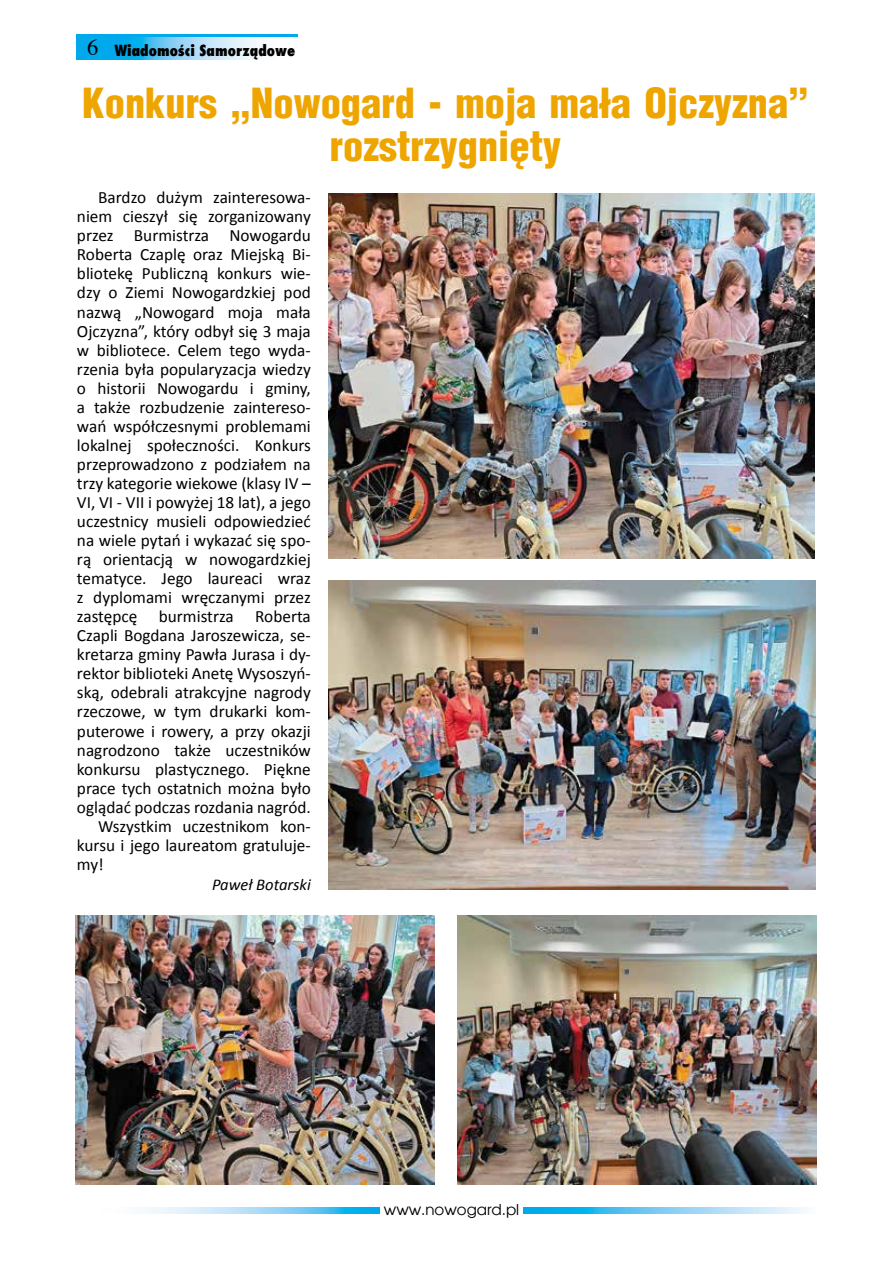
<style>
.page{position:relative;width:893px;height:1263px;background:#fff}
.page>*{position:absolute;margin:0;border:0;box-sizing:border-box;transform-origin:0 0}
.t1{font:900 40.5px/43.5px "Switzerland Cond";color:#efa500;text-align:center}
.t2{font:17.25px "Calibri";color:#000}
.t3{font:italic 16.5px "Calibri";color:#000}
.t4{font:800 15px "Fujiyama";color:#000}
.t5{font:15px "Avalon";color:#000}
.s1{font-family:"Times";font-weight:400;font-size:22.5px}
</style>
<div class="page">
<div style="left:77px;top:34px;width:221px;height:26px;background:#00a8ec"></div>
<svg style="left:138px;top:37px;width:160px;height:23px;background:#b9e3f8"></svg>
<svg style="left:147px;top:1207px;width:658px;height:6px;background:#81d0f4"></svg>
<div style="left:380px;top:1203px;width:143px;height:15px;background:#fff"></div>
<img style="left:329px;top:580px;width:487px;height:310px">
<img style="left:328px;top:194px;width:487px;height:365px">
<img style="left:75px;top:915px;width:359px;height:270px">
<img style="left:457px;top:915px;width:359px;height:270px">
<p class="t4" style="left:87px;top:40px;width:210px"><span class="s1">6</span> Wiadomości Samorządowe</p>
<h1 class="t1" style="left:82px;top:80px;width:728px">Konkurs „Nowogard - moja mała Ojczyzna” rozstrzygnięty</h1>
<p class="t2" style="left:98px;top:187px;width:214px">Bardzo dużym zainteresowa-</p>
<p class="t2" style="left:77px;top:206px;width:235px">niem cieszył się zorganizowany</p>
<p class="t2" style="left:77px;top:225px;width:235px">przez Burmistrza Nowogardu</p>
<p class="t2" style="left:77px;top:244px;width:235px">Roberta Czaplę oraz Miejską Bi-</p>
<p class="t2" style="left:77px;top:263px;width:235px">bliotekę Publiczną konkurs wie-</p>
<p class="t2" style="left:77px;top:282px;width:235px">dzy o Ziemi Nowogardzkiej pod</p>
<p class="t2" style="left:77px;top:301px;width:235px">nazwą „Nowogard moja mała</p>
<p class="t2" style="left:77px;top:320px;width:235px">Ojczyzna”, który odbył się 3 maja</p>
<p class="t2" style="left:77px;top:339px;width:235px">w bibliotece. Celem tego wyda-</p>
<p class="t2" style="left:77px;top:358px;width:235px">rzenia była popularyzacja wiedzy</p>
<p class="t2" style="left:77px;top:377px;width:235px">o historii Nowogardu i gminy,</p>
<p class="t2" style="left:77px;top:396px;width:235px">a także rozbudzenie zaintereso-</p>
<p class="t2" style="left:77px;top:415px;width:235px">wań współczesnymi problemami</p>
<p class="t2" style="left:77px;top:434px;width:235px">lokalnej społeczności. Konkurs</p>
<p class="t2" style="left:77px;top:453px;width:235px">przeprowadzono z podziałem na</p>
<p class="t2" style="left:77px;top:472px;width:235px">trzy kategorie wiekowe (klasy IV –</p>
<p class="t2" style="left:77px;top:491px;width:235px">VI, VI - VII i powyżej 18 lat), a jego</p>
<p class="t2" style="left:77px;top:510px;width:235px">uczestnicy musieli odpowiedzieć</p>
<p class="t2" style="left:77px;top:529px;width:235px">na wiele pytań i wykazać się spo-</p>
<p class="t2" style="left:77px;top:548px;width:235px">rą orientacją w nowogardzkiej</p>
<p class="t2" style="left:77px;top:567px;width:235px">tematyce. Jego laureaci wraz</p>
<p class="t2" style="left:77px;top:587px;width:235px">z dyplomami wręczanymi przez</p>
<p class="t2" style="left:77px;top:606px;width:235px">zastępcę burmistrza Roberta</p>
<p class="t2" style="left:77px;top:625px;width:235px">Czapli Bogdana Jaroszewicza, se-</p>
<p class="t2" style="left:77px;top:644px;width:235px">kretarza gminy Pawła Jurasa i dy-</p>
<p class="t2" style="left:77px;top:663px;width:235px">rektor biblioteki Anetę Wysoszyń-</p>
<p class="t2" style="left:77px;top:682px;width:235px">ską, odebrali atrakcyjne nagrody</p>
<p class="t2" style="left:77px;top:701px;width:235px">rzeczowe, w tym drukarki kom-</p>
<p class="t2" style="left:77px;top:720px;width:235px">puterowe i rowery, a przy okazji</p>
<p class="t2" style="left:77px;top:739px;width:235px">nagrodzono także uczestników</p>
<p class="t2" style="left:77px;top:758px;width:235px">konkursu plastycznego. Piękne</p>
<p class="t2" style="left:77px;top:777px;width:235px">prace tych ostatnich można było</p>
<p class="t2" style="left:77px;top:796px;width:235px">oglądać podczas rozdania nagród.</p>
<p class="t2" style="left:98px;top:815px;width:214px">Wszystkim uczestnikom kon-</p>
<p class="t2" style="left:77px;top:834px;width:235px">kursu i jego laureatom gratuluje-</p>
<p class="t2" style="left:77px;top:853px;width:28px">my!</p>
<p class="t3" style="left:212px;top:874px;width:100px">Paweł Botarski</p>
<p class="t5" style="left:384px;top:1200px;width:137px">www.nowogard.pl</p>
</div>
